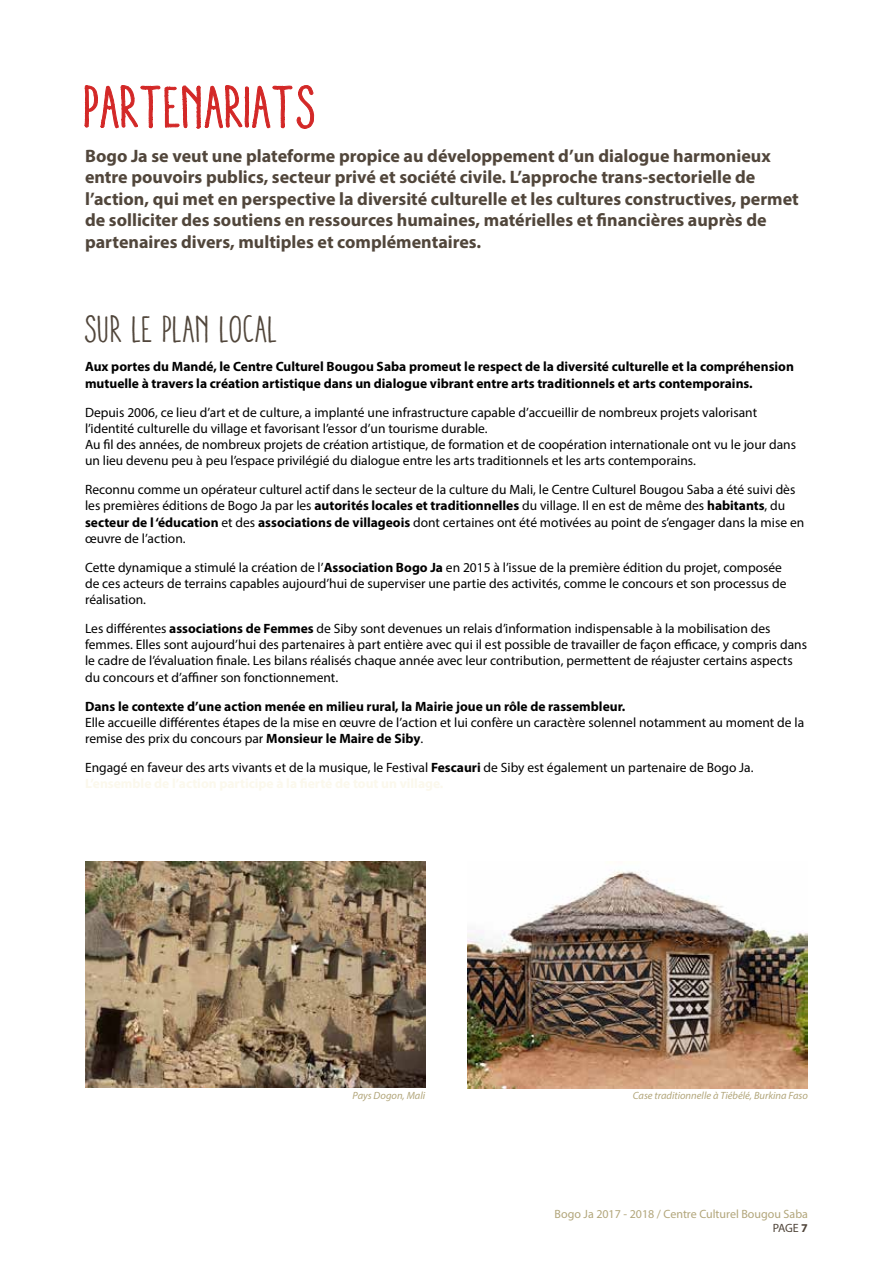
<style>
.page{position:relative;width:893px;height:1263px;background:#fff}
.page>*{position:absolute;margin:0;border:0;box-sizing:border-box;transform-origin:0 0}
.t1{font:condensed 58.5px "Aracne";color:#d32827}
.t2{font:condensed 37.5px "Aracne";color:#51463b}
.t3{font:700 18px/21.6px "Myriad Pro";color:#51463b}
.t4{font:13.5px/16.2px "Myriad Pro";color:#000}
.t5{font:700 13.5px/16.2px "Myriad Pro";color:#000}
.t6{font:12px/14.4px "Myriad Pro";color:#b2a67b;text-align:right}
.t7{font:italic 10.5px "Myriad Pro";color:#b2a67b}
.s1{font-weight:700}
.s2{color:#51463b}
.s3{font-weight:700;color:#51463b}
</style>
<div class="page">
<svg style="left:84px;top:85px;width:230px;height:44px"></svg>
<img style="left:85px;top:861px;width:340px;height:227px">
<img style="left:468px;top:871px;width:340px;height:217px">
<h1 class="t1" style="left:85px;top:73px;width:234px">PARTENARIATS</h1>
<p class="t3" style="left:85px;top:144px;width:715px">Bogo Ja se veut une plateforme propice au développement d’un dialogue harmonieux entre pouvoirs publics, secteur privé et société civile. L’approche trans-sectorielle de l’action, qui met en perspective la diversité culturelle et les cultures constructives, permet de solliciter des soutiens en ressources humaines, matérielles et financières auprès de partenaires divers, multiples et complémentaires.</p>
<h2 class="t2" style="left:85px;top:308px;width:195px">SUR LE PLAN LOCAL</h2>
<p class="t5" style="left:85px;top:358px;width:710px">Aux portes du Mandé, le Centre Culturel Bougou Saba promeut le respect de la diversité culturelle et la compréhension mutuelle à travers la création artistique dans un dialogue vibrant entre arts traditionnels et arts contemporains.</p>
<p class="t4" style="left:85px;top:404px;width:712px">Depuis 2006, ce lieu d’art et de culture, a implanté une infrastructure capable d’accueillir de nombreux projets valorisant l’identité culturelle du village et favorisant l’essor d’un tourisme durable.<br>Au fil des années, de nombreux projets de création artistique, de formation et de coopération internationale ont vu le jour dans un lieu devenu peu à peu l’espace privilégié du dialogue entre les arts traditionnels et les arts contemporains.</p>
<p class="t4" style="left:85px;top:481px;width:721px">Reconnu comme un opérateur culturel actif dans le secteur de la culture du Mali, le Centre Culturel Bougou Saba a été suivi dès les premières éditions de Bogo Ja par les <span class="s1">autorités locales et traditionnelles</span> du village. I l en est de même des <span class="s1">habitants</span>, du <span class="s1">secteur de l ‘éducation</span> et des <span class="s1">associations de villageois</span> dont certaines ont été motivées au point de s’engager dans la mise en œuvre de l’action.</p>
<p class="t4" style="left:85px;top:559px;width:703px">Cette dynamique a stimulé la création de l’<span class="s1">Association Bogo Ja</span> en 2015 à l’issue de la première édition du projet, composée de ces acteurs de terrains capables aujourd’hui de superviser une partie des activités, comme le concours et son processus de réalisation.</p>
<p class="t4" style="left:85px;top:620px;width:724px">Les différentes <span class="s1">associations de Femmes</span> de Siby sont devenues un relais d’information indispensable à la mobilisation des femmes. Elles sont aujourd’hui des partenaires à part entière avec qui il est possible de travailler de façon efficace, y compris dans le cadre de l’évaluation finale. Les bilans réalisés chaque année avec leur contribution, permettent de réajuster certains aspects du concours et d’affiner son fonctionnement.</p>
<p class="t5" style="left:85px;top:697px;width:542px">Dans le contexte d’une action menée en milieu rural, la Mairie joue un rôle de rassembleur.</p>
<p class="t4" style="left:85px;top:714px;width:721px">Elle accueille différentes étapes de la mise en œuvre de l’action et lui confère un caractère solennel notamment au moment de la remise des prix du concours par <span class="s1">Monsieur le Maire de Siby</span>.</p>
<p class="t4" style="left:85px;top:759px;width:670px">Engagé en faveur des arts vivants et de la musique, le Festival <span class="s1">Fescauri</span> de Siby est également un partenaire de Bogo Ja.</p>
<p class="t7" style="left:353px;top:1089px;width:74px">Pays Dogon, Mali</p>
<p class="t7" style="left:633px;top:1089px;width:177px">Case traditionnelle à Tiébélé, Burkina Faso</p>
<p class="t6" style="left:555px;top:1206px;width:255px">Bogo Ja 2017 - 2018 / Centre Culturel Bougou Saba<br><span class="s2">PAGE</span> <span class="s3">7</span></p>
</div>
